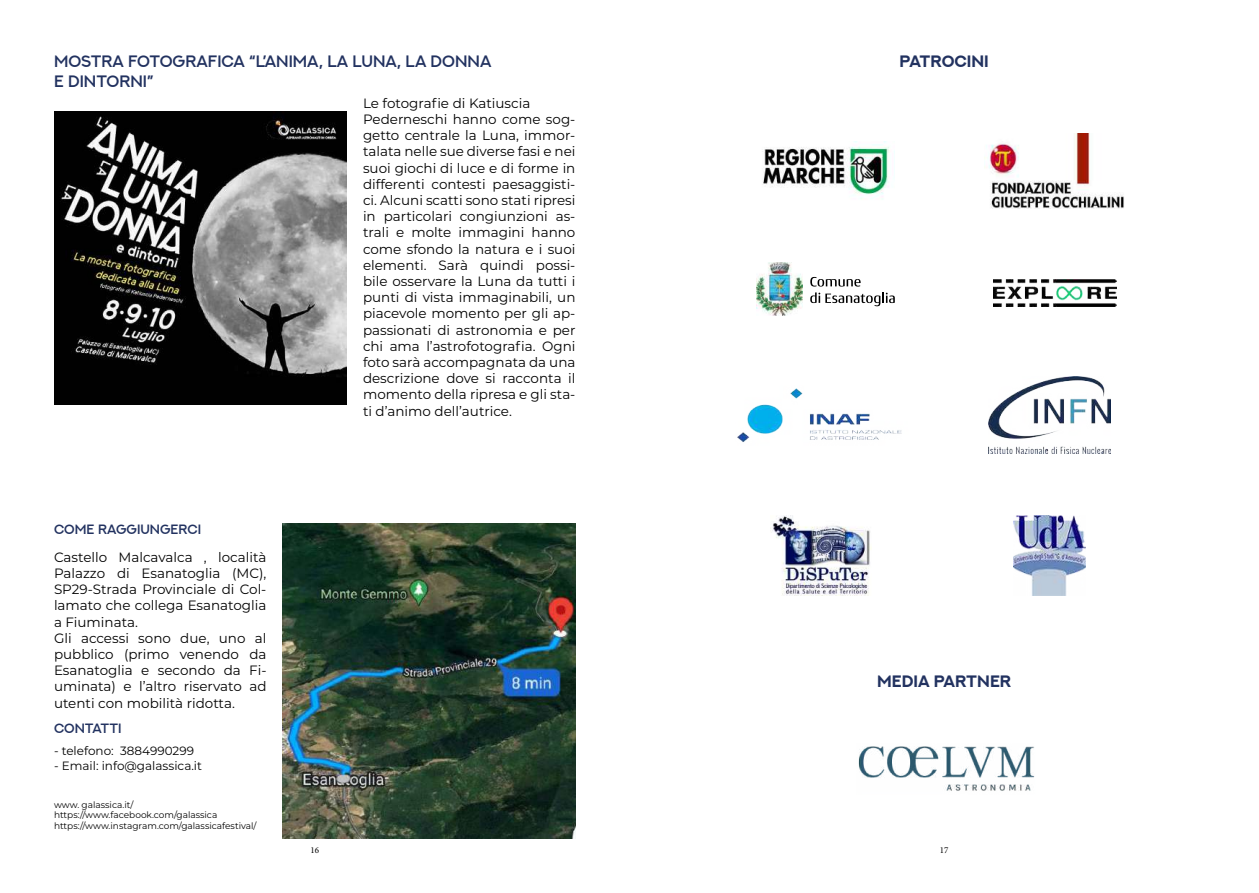
<style>
.page{position:relative;width:1259px;height:893px;background:#fff}
.page>*{position:absolute;margin:0;border:0;box-sizing:border-box;transform-origin:0 0}
.t1{font:600 16.5px/19.8px "NEXTART";color:#223260}
.t2{font:700 16.5px "NEXTART";color:#223260}
.t3{font:13.5px/16.2px "Montserrat";color:#000}
.t4{font:600 13.5px "NEXTART";color:#223260}
.t5{font:12px "Montserrat";color:#000}
.t6{font:9px/10.8px "Montserrat";color:#000}
.t7{font:9px "Minion Pro";color:#000}
</style>
<div class="page">
<img style="left:858px;top:746px;width:177px;height:45px">
<img style="left:756px;top:262px;width:46px;height:53px">
<svg style="left:810px;top:277px;width:85px;height:29px"></svg>
<img style="left:737px;top:388px;width:165px;height:54px">
<img style="left:993px;top:279px;width:124px;height:27px">
<img style="left:988px;top:377px;width:122px;height:77px">
<img style="left:770px;top:515px;width:101px;height:80px">
<img style="left:1013px;top:515px;width:72px;height:80px">
<img style="left:984px;top:134px;width:140px;height:74px">
<img style="left:762px;top:142px;width:133px;height:58px">
<img style="left:54px;top:112px;width:293px;height:293px">
<img style="left:283px;top:523px;width:292px;height:315px">
<p class="t1" style="left:54px;top:52px;width:439px">MOSTRA FOTOGRAFICA “L’ANIMA, LA LUNA, LA DONNA<br>E DINTORNI”</p>
<p class="t4" style="left:54px;top:522px;width:149px">COME RAGGIUNGERCI</p>
<p class="t3" style="left:54px;top:548px;width:214px">Castello Malcavalca , località<br>Palazzo di Esanatoglia (MC),<br>SP29-Strada Provinciale di Col&shy;lamato che collega Esanatoglia a Fiuminata.<br>Gli accessi sono due, uno al pubblico (primo venendo da<br>Esanatoglia e secondo da Fi&shy;uminata) e l’altro riservato ad utenti con mobilità ridotta.</p>
<p class="t5" style="left:54px;top:743px;width:141px">- telefono: 3884990299</p>
<p class="t5" style="left:54px;top:757px;width:150px">- Email: info@galassica.it</p>
<p class="t6" style="left:54px;top:799px;width:204px">www. galassica.it/ https://www.facebook.com/galassica https://www.instagram.com/galassicafestival/</p>
<p class="t4" style="left:54px;top:720px;width:69px">CONTATTI</p>
<p class="t3" style="left:363px;top:94px;width:214px">Le fotografie di Katiuscia<br>Pederneschi hanno come sog&shy;getto centrale la Luna, immor&shy;talata nelle sue diverse fasi e nei suoi giochi di luce e di forme in differenti contesti paesaggisti&shy;ci. Alcuni scatti sono stati ripresi in particolari congiunzioni as&shy;trali e molte immagini hanno come sfondo la natura e i suoi elementi. Sarà quindi possi&shy;bile osservare la Luna da tutti i punti di vista immaginabili, un piacevole momento per gli ap&shy;passionati di astronomia e per chi ama l’astrofotografia. Ogni foto sarà accompagnata da una descrizione dove si racconta il momento della ripresa e gli sta&shy;ti d’animo dell’autrice.</p>
<p class="t2" style="left:899px;top:51px;width:91px">pATROCINI</p>
<p class="t2" style="left:877px;top:672px;width:136px">mEDIA PARTNER</p>
<p class="t7" style="left:310px;top:844px;width:10px">16</p>
<p class="t7" style="left:940px;top:844px;width:10px">17</p>
</div>
